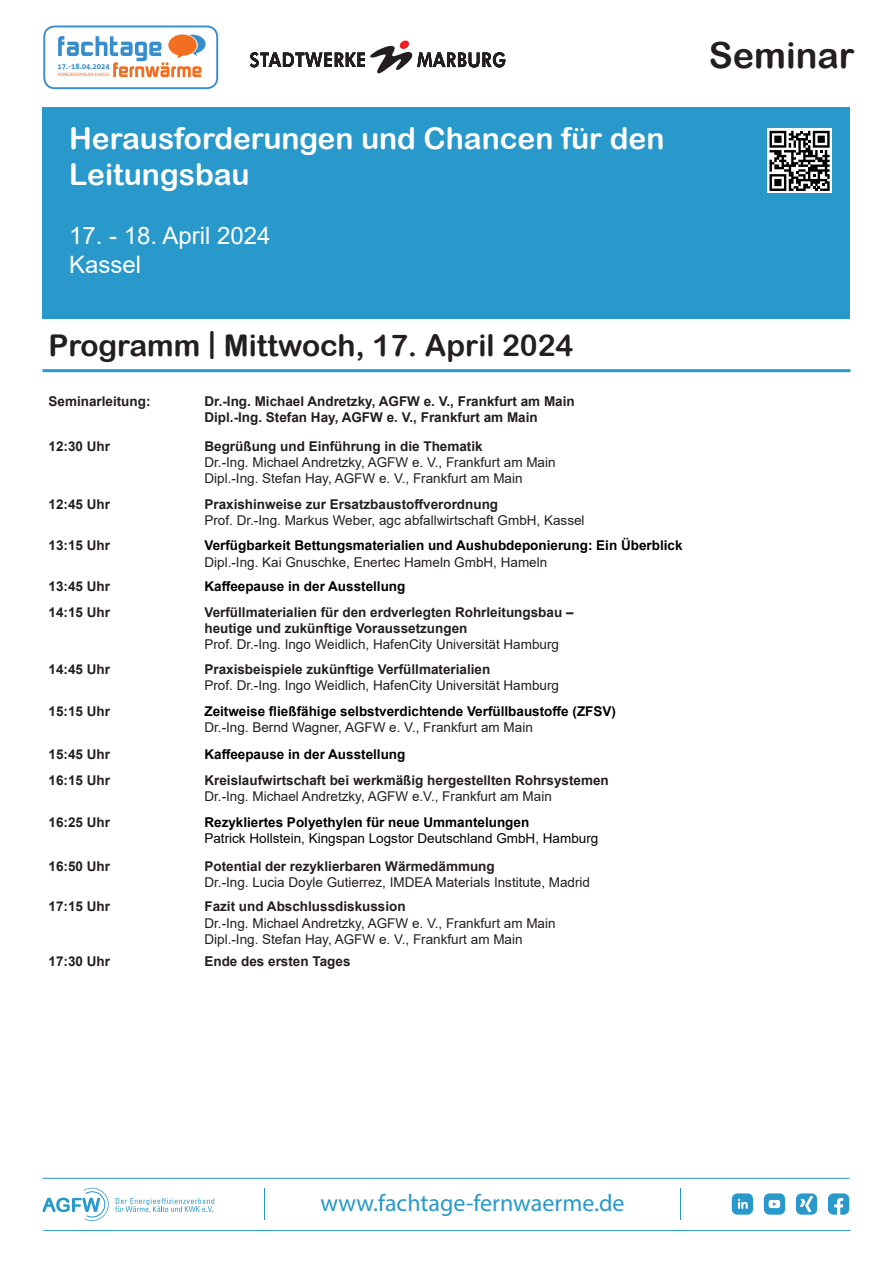
<style>
.page{position:relative;width:893px;height:1263px;background:#fff}
.page>*{position:absolute;margin:0;border:0;box-sizing:border-box;transform-origin:0 0}
.t1{font:36px "Arial Rounded MT Bold";color:#231f20}
.t2{font:30px/36px "Arial Rounded MT Bold";color:#fff}
.t3{font:30px "Arial Rounded MT Bold";color:#231f20}
.t4{font:24px "Myriad Pro";color:#2899ca}
.t5{font:24px/28.8px "Arial";color:#fff}
.t6{font:700 13.5px/16.2px "Arial";color:#231f20}
.t7{font:13.5px/16.2px "Arial";color:#231f20}
.t8{font:700 13.5px "Arial";color:#000}
.t9{font:13.5px "Arial";color:#000}
.t10{font:700 7.95px "The Mix Office";color:#388dcc}
.t11{font:4.8px "The Mix Office";color:#f26f22}
</style>
<div class="page">
<div style="left:43px;top:107px;width:807px;height:212px;background:#2899ca"></div>
<svg style="left:43px;top:26px;width:175px;height:63px"></svg>
<hr style="left:43px;top:1178px;width:807px;height:1px;background:#2899ca">
<hr style="left:43px;top:1230px;width:807px;height:1px;background:#2899ca">
<hr style="left:264px;top:1188px;width:1px;height:32px;background:#2899ca">
<hr style="left:680px;top:1188px;width:1px;height:32px;background:#2899ca">
<svg style="left:42px;top:1187px;width:67px;height:34px"></svg>
<svg style="left:115px;top:1198px;width:99px;height:15px"></svg>
<svg style="left:764px;top:1193px;width:21px;height:22px"></svg>
<svg style="left:828px;top:1193px;width:21px;height:22px"></svg>
<svg style="left:732px;top:1193px;width:21px;height:22px"></svg>
<svg style="left:796px;top:1193px;width:21px;height:22px"></svg>
<svg style="left:250px;top:40px;width:255px;height:33px"></svg>
<div style="left:767px;top:128px;width:65px;height:65px;background:#fff"></div>
<svg style="left:769px;top:131px;width:61px;height:60px"></svg>
<hr style="left:43px;top:369px;width:807px;height:3px;background:#2899ca">
<p class="t10" style="left:58px;top:61px;width:54px">17.-18.04.2024</p>
<p class="t11" style="left:58px;top:71px;width:53px">KONGRESSPALAIS KASSEL</p>
<h2 class="t2" style="left:69px;top:120px;width:597px">Herausforderungen und Chancen für den<br>Leitungsbau</h2>
<h3 class="t5" style="left:69px;top:221px;width:203px">17. - 18. April 2024<br>Kassel</h3>
<h2 class="t3" style="left:49px;top:328px;width:526px">Programm | Mittwoch, 17. April 2024</h2>
<p class="t6" style="left:49px;top:393px;width:104px">Seminarleitung:</p>
<p class="t6" style="left:204px;top:393px;width:372px">Dr.-Ing. Michael Andretzky, AGFW e. V., Frankfurt am Main<br>Dipl.-Ing. Stefan Hay, AGFW e. V., Frankfurt am Main</p>
<p class="t6" style="left:49px;top:438px;width:63px">12:30 Uhr</p>
<p class="t6" style="left:204px;top:438px;width:280px">Begrüßung und Einführung in die Thematik</p>
<p class="t7" style="left:204px;top:454px;width:353px">Dr.-Ing. Michael Andretzky, AGFW e. V., Frankfurt am Main<br>Dipl.-Ing. Stefan Hay, AGFW e. V., Frankfurt am Main</p>
<p class="t6" style="left:49px;top:496px;width:63px">12:45 Uhr</p>
<p class="t6" style="left:204px;top:496px;width:295px">Praxishinweise zur Ersatzbaustoffverordnung</p>
<p class="t7" style="left:204px;top:512px;width:382px">Prof. Dr.-Ing. Markus Weber, agc abfallwirtschaft GmbH, Kassel</p>
<p class="t6" style="left:49px;top:538px;width:63px">13:15 Uhr</p>
<p class="t8" style="left:204px;top:536px;width:480px">Verfügbarkeit Bettungsmaterialien und Aushubdeponierung: Ein Überblick</p>
<p class="t7" style="left:204px;top:554px;width:344px">Dipl.-Ing. Kai Gnuschke, Enertec Hameln GmbH, Hameln</p>
<p class="t6" style="left:49px;top:578px;width:63px">13:45 Uhr</p>
<p class="t8" style="left:204px;top:577px;width:202px">Kaffeepause in der Ausstellung</p>
<p class="t6" style="left:49px;top:604px;width:63px">14:15 Uhr</p>
<p class="t6" style="left:204px;top:604px;width:371px">Verfüllmaterialien für den erdverlegten Rohrleitungsbau – heutige und zukünftige Voraussetzungen</p>
<p class="t7" style="left:204px;top:636px;width:356px">Prof. Dr.-Ing. Ingo Weidlich, HafenCity Universität Hamburg</p>
<p class="t6" style="left:49px;top:661px;width:63px">14:45 Uhr</p>
<p class="t6" style="left:204px;top:661px;width:287px">Praxisbeispiele zukünftige Verfüllmaterialien</p>
<p class="t7" style="left:204px;top:677px;width:356px">Prof. Dr.-Ing. Ingo Weidlich, HafenCity Universität Hamburg</p>
<p class="t6" style="left:49px;top:703px;width:63px">15:15 Uhr</p>
<p class="t8" style="left:204px;top:702px;width:413px">Zeitweise fließfähige selbstverdichtende Verfüllbaustoffe (ZFSV)</p>
<p class="t7" style="left:204px;top:719px;width:330px">Dr.-Ing. Bernd Wagner, AGFW e. V., Frankfurt am Main</p>
<p class="t6" style="left:49px;top:746px;width:63px">15:45 Uhr</p>
<p class="t8" style="left:204px;top:744px;width:202px">Kaffeepause in der Ausstellung</p>
<p class="t6" style="left:49px;top:772px;width:63px">16:15 Uhr</p>
<p class="t6" style="left:204px;top:772px;width:406px">Kreislaufwirtschaft bei werkmäßig hergestellten Rohrsystemen</p>
<p class="t7" style="left:204px;top:788px;width:349px">Dr.-Ing. Michael Andretzky, AGFW e.V., Frankfurt am Main</p>
<p class="t6" style="left:49px;top:814px;width:63px">16:25 Uhr</p>
<p class="t8" style="left:204px;top:813px;width:326px">Rezykliertes Polyethylen für neue Ummantelungen</p>
<p class="t9" style="left:204px;top:829px;width:395px">Patrick Hollstein, Kingspan Logstor Deutschland GmbH, Hamburg</p>
<p class="t6" style="left:49px;top:858px;width:63px">16:50 Uhr</p>
<p class="t6" style="left:204px;top:858px;width:292px">Potential der rezyklierbaren Wärmedämmung</p>
<p class="t7" style="left:204px;top:874px;width:387px">Dr.-Ing. Lucia Doyle Gutierrez, IMDEA Materials Institute, Madrid</p>
<p class="t6" style="left:49px;top:899px;width:63px">17:15 Uhr</p>
<p class="t6" style="left:204px;top:899px;width:203px">Fazit und Abschlussdiskussion</p>
<p class="t7" style="left:204px;top:915px;width:353px">Dr.-Ing. Michael Andretzky, AGFW e. V., Frankfurt am Main<br>Dipl.-Ing. Stefan Hay, AGFW e. V., Frankfurt am Main</p>
<p class="t6" style="left:49px;top:953px;width:63px">17:30 Uhr</p>
<p class="t6" style="left:204px;top:953px;width:148px">Ende des ersten Tages</p>
<h1 class="t1" style="left:709px;top:34px;width:147px">Seminar</h1>
<h3 class="t4" style="left:320px;top:1188px;width:306px">www.fachtage-fernwaerme.de</h3>
</div>
